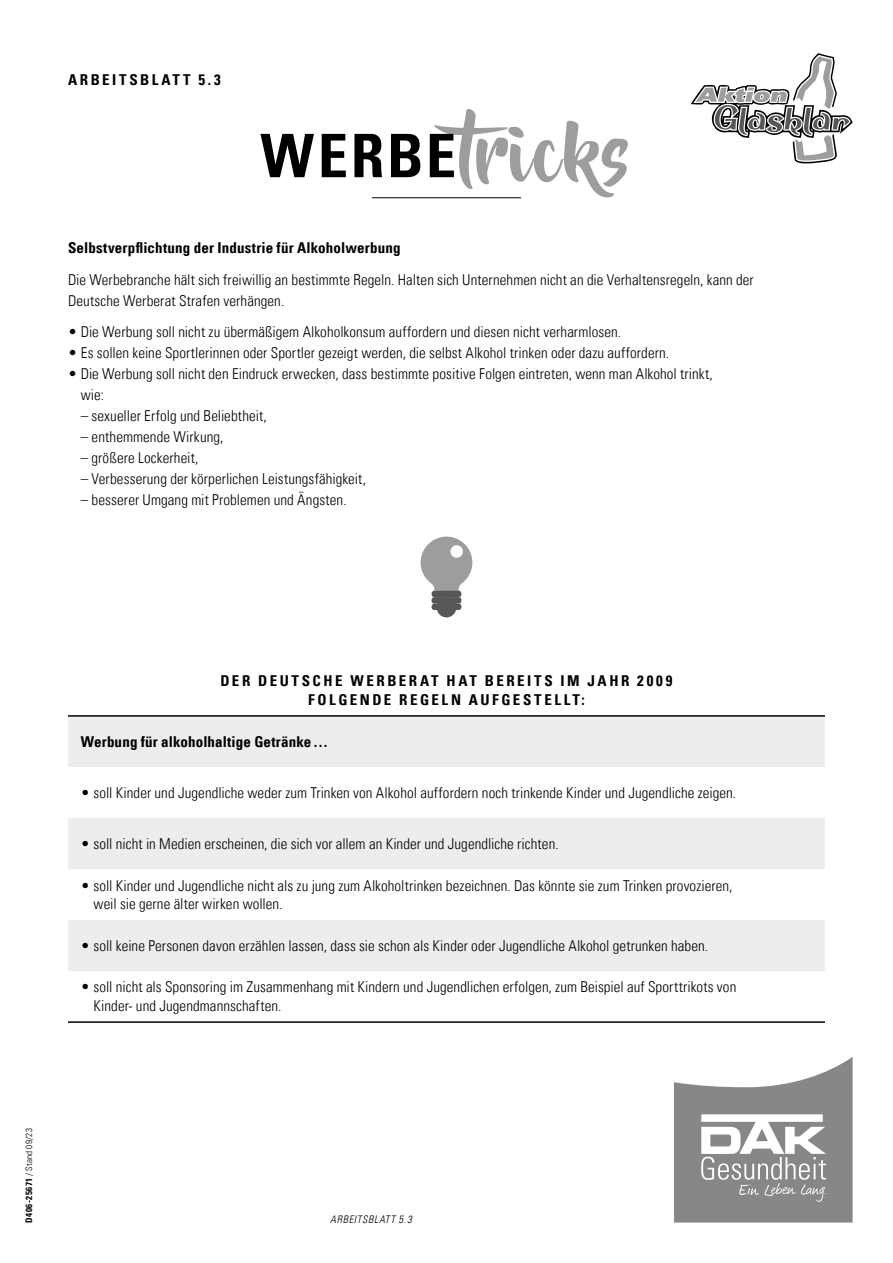
<style>
.page{position:relative;width:893px;height:1263px;background:#fff}
.page>*{position:absolute;margin:0;border:0;box-sizing:border-box;transform-origin:0 0}
.t1{font:78.75px "Beyond The Mountains";letter-spacing:.025em;color:#9d9d9c}
.t2{font:15px/18.8px "Univers Com 47 Light Cond";letter-spacing:.005em;color:#000}
.t3{font:15px "Univers Com 67 Bold Cond";letter-spacing:.01em;color:#000}
.t4{font:15px/18.8px "Univers Com 67 Bold Cond";letter-spacing:.165em;color:#000;text-align:center}
.t5{font:10.5px "Univers Com 47 Light Cond Obl";letter-spacing:.07em;color:#000}
.t6{font:9px "Univers Com 47 Light Cond";letter-spacing:.04em;color:#000}
.s1{font-family:"Univers Com 67 Bold Cond";font-size:60px;color:#000}
.s2{font-family:"Univers Com 67 Bold Cond"}
</style>
<div class="page">
<svg style="left:674px;top:1057px;width:179px;height:165px"></svg>
<svg style="left:691px;top:53px;width:162px;height:110px"></svg>
<svg style="left:68px;top:717px;width:757px;height:254px;fill:#ededed"></svg>
<hr style="left:68px;top:1021px;width:757px;height:2px;background:#000">
<hr style="left:68px;top:715px;width:757px;height:2px;background:#000">
<hr style="left:372px;top:197px;width:149px;height:1px;background:#000">
<svg style="left:420px;top:536px;width:52px;height:65px"></svg>
<div style="left:432px;top:591px;width:29px;height:6px;background:#575756;border-radius:3px"></div>
<div style="left:432px;top:597px;width:29px;height:7px;background:#575756;border-radius:3px"></div>
<div style="left:432px;top:604px;width:29px;height:6px;background:#575756;border-radius:3px"></div>
<div style="left:437px;top:598px;width:19px;height:19px;background:#575756;border-radius:50%"></div>
<div style="left:450px;top:545px;width:13px;height:13px;background:#fff;border-radius:50%"></div>
<p class="t4" style="left:68px;top:70px;width:154px">ARBEITSBLATT 5.3</p>
<h1 class="t1" style="left:261px;top:109px;width:372px"><span class="s1">WERBE</span>tricks</h1>
<p class="t3" style="left:68px;top:239px;width:334px">Selbstverpflichtung der Industrie für Alkoholwerbung</p>
<p class="t2" style="left:68px;top:269px;width:687px;line-height:21px">Die Werbebranche hält sich freiwillig an bestimmte Regeln. Halten sich Unternehmen nicht an die Verhaltensregeln, kann der<br>Deutsche Werberat Strafen verhängen.</p>
<p class="t2" style="left:68px;top:322px;width:555px">• Die Werbung soll nicht zu übermäßigem Alkoholkonsum auffordern und diesen nicht verharmlosen.</p>
<p class="t2" style="left:68px;top:343px;width:603px">• Es sollen keine Sportlerinnen oder Sportler gezeigt werden, die selbst Alkohol trinken oder dazu auffordern.</p>
<p class="t2" style="left:81px;top:363px;width:634px;line-height:21px;text-indent:-13px">• Die Werbung soll nicht den Eindruck erwecken, dass bestimmte positive Folgen eintreten, wenn man Alkohol trinkt, wie:</p>
<p class="t2" style="left:81px;top:406px;width:188px">– sexueller Erfolg und Beliebtheit,</p>
<p class="t2" style="left:81px;top:427px;width:144px">– enthemmende Wirkung,</p>
<p class="t2" style="left:81px;top:448px;width:119px">– größere Lockerheit,</p>
<p class="t2" style="left:81px;top:469px;width:287px">– Verbesserung der körperlichen Leistungsfähigkeit,</p>
<p class="t2" style="left:81px;top:490px;width:267px">– besserer Umgang mit Problemen und Ängsten.</p>
<p class="t6" style="left:23px;top:1222px;width:96px;rotate:-90deg"><span class="s2">D406-25671</span> / Stand 09/23</p>
<p class="t4" style="left:220px;top:671px;width:454px">DER DEUTSCHE WERBERAT HAT BEREITS IM JAHR 2009<br>FOLGENDE REGELN AUFGESTELLT:</p>
<p class="t3" style="left:81px;top:733px;width:249px">Werbung für alkoholhaltige Getränke…</p>
<p class="t2" style="left:81px;top:783px;width:657px">• soll Kinder und Jugendliche weder zum Trinken von Alkohol auffordern noch trinkende Kinder und Jugendliche zeigen.</p>
<p class="t2" style="left:81px;top:834px;width:479px">• soll nicht in Medien erscheinen, die sich vor allem an Kinder und Jugendliche richten.</p>
<p class="t2" style="left:94px;top:876px;width:640px;text-indent:-13px">• soll Kinder und Jugendliche nicht als zu jung zum Alkoholtrinken bezeichnen. Das könnte sie zum Trinken provozieren, weil sie gerne älter wirken wollen.</p>
<p class="t2" style="left:81px;top:936px;width:629px">• soll keine Personen davon erzählen lassen, dass sie schon als Kinder oder Jugendliche Alkohol getrunken haben.</p>
<p class="t2" style="left:94px;top:978px;width:644px;text-indent:-13px">• soll nicht als Sponsoring im Zusammenhang mit Kindern und Jugendlichen erfolgen, zum Beispiel auf Sporttrikots von<br>Kinder- und Jugendmannschaften.</p>
<p class="t5" style="left:330px;top:1212px;width:83px">ARBEITSBLATT 5.3</p>
</div>
